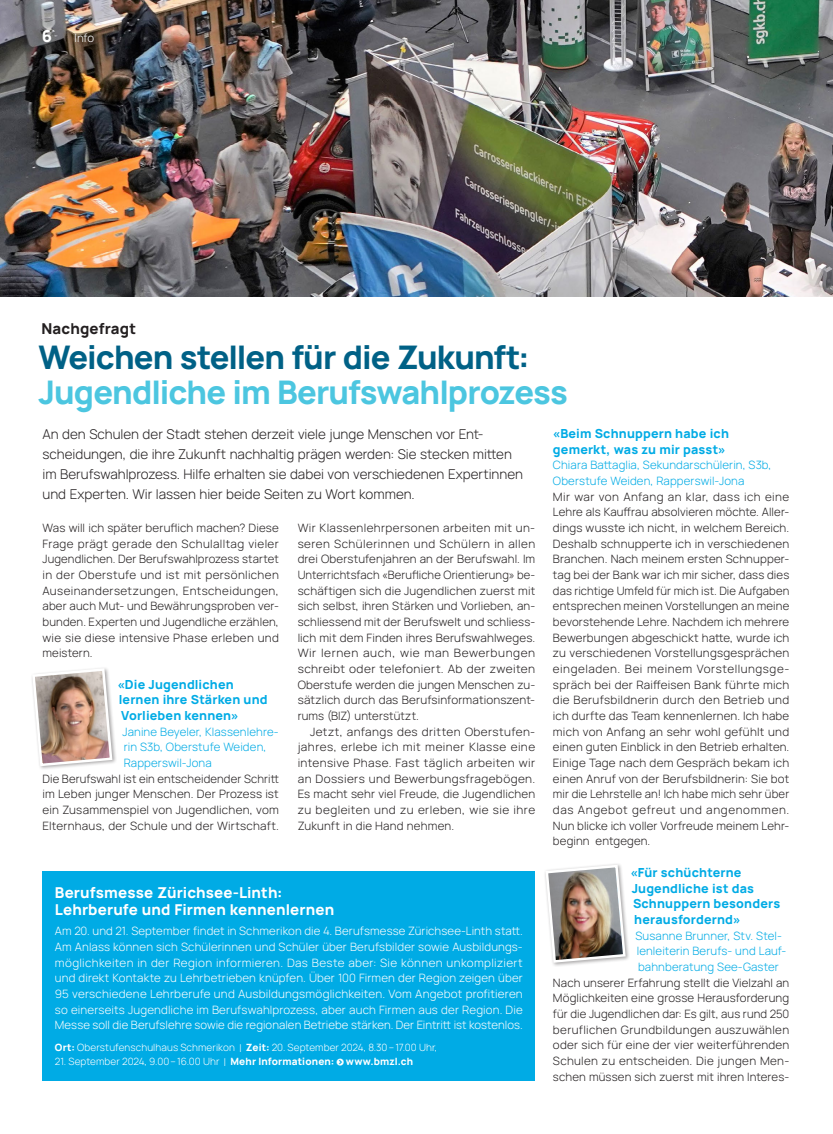
<style>
.page{position:relative;width:833px;height:1134px;background:#fff}
.page>*{position:absolute;margin:0;border:0;box-sizing:border-box;transform-origin:0 0}
.t1{font:800 32.5px "Manrope";letter-spacing:-.03em;color:#4cc6e0}
.t2{font:800 32.5px "Manrope";letter-spacing:-.03em;color:#006186}
.t3{font:800 16.5px "Manrope";color:#fff}
.t4{font:800 15px/16.9px "Manrope";letter-spacing:.01em;color:#fff}
.t5{font:800 15px "Manrope";letter-spacing:.01em;color:#231f20}
.t6{font:300 13.5px/20px "Manrope";color:#231f20}
.t7{font:800 12.5px/15.6px "Manrope";letter-spacing:.01em;color:#00abe5}
.t8{font:300 11.5px/15.6px "Manrope";letter-spacing:.015em;color:#231f20;text-align:justify}
.t9{font:300 11.5px/15.6px "Manrope";letter-spacing:.005em;color:#fff;text-align:justify}
.t10{font:300 11.5px/15.6px "Manrope";letter-spacing:.01em;color:#00abe5}
.t11{font:300 10px "Manrope";letter-spacing:.01em;color:#fff}
.s1{font-weight:800}
</style>
<div class="page">
<img style="left:0;top:0;width:833px;height:297px">
<div style="left:43px;top:871px;width:492px;height:210px;background:#00abe5"></div>
<div style="left:30px;top:666px;width:87px;height:105px;background:#231f20;opacity:.4"></div>
<img style="left:31px;top:667px;width:83px;height:101px">
<div style="left:543px;top:862px;width:87px;height:105px;background:#231f20;opacity:.4"></div>
<img style="left:544px;top:863px;width:83px;height:101px">
<h2 class="t3" style="left:42px;top:22px;width:12px">6</h2>
<p class="t9" style="left:75px;top:30px;width:21px">Info</p>
<h3 class="t5" style="left:41px;top:316px;width:96px">Nachgefragt</h3>
<h1 class="t2" style="left:39px;top:329px;width:493px">Weichen stellen für die Zukunft:</h1>
<h1 class="t1" style="left:39px;top:364px;width:531px">Jugendliche im Berufswahlprozess</h1>
<p class="t6" style="left:43px;top:423px;width:482px">An den Schulen der Stadt stehen derzeit viele junge Menschen vor Ent&shy;scheidungen, die ihre Zukunft nachhaltig prägen werden: Sie stecken mitten im Berufswahlprozess. Hilfe erhalten sie dabei von verschiedenen Expertinnen und Experten. Wir lassen hier beide Seiten zu Wort kommen.</p>
<p class="t8" style="left:43px;top:519px;width:238px">Was will ich später beruflich machen? Diese Frage prägt gerade den Schulalltag vieler Jugendlichen. Der Berufswahlprozess startet in der Oberstufe und ist mit persönlichen Auseinandersetzungen, Entscheidungen, aber auch Mut- und Bewährungsproben ver&shy;bunden. Experten und Jugendliche erzählen, wie sie diese intensive Phase erleben und meistern.</p>
<p class="t7" style="left:118px;top:675px;width:152px">«Die Jugendlichen lernen ihre Stärken und<br>Vorlieben kennen»</p>
<p class="t10" style="left:123px;top:723px;width:157px">Janine Beyeler, Klassenlehre&shy;rin S3b, Oberstufe Weiden,<br>Rapperswil-Jona</p>
<p class="t8" style="left:43px;top:770px;width:238px">Die Berufswahl ist ein entscheidender Schritt im Leben junger Menschen. Der Prozess ist ein Zusammenspiel von Jugendlichen, vom Elternhaus, der Schule und der Wirtschaft.</p>
<p class="t8" style="left:298px;top:519px;width:239px;text-align:left">Wir Klassenlehrpersonen arbeiten mit un&shy;seren Schülerinnen und Schülern in allen drei Oberstufenjahren an der Berufswahl. Im Unterrichtsfach «Berufliche Orientierung» be&shy;schäftigen sich die Jugendlichen zuerst mit sich selbst, ihren Stärken und Vorlieben, an&shy;schliessend mit der Berufswelt und schliess&shy;lich mit dem Finden ihres Berufswahlweges.<br>Wir lernen auch, wie man Bewerbungen schreibt oder telefoniert. Ab der zweiten Oberstufe werden die jungen Menschen zu&shy;sätzlich durch das Berufsinformationszent&shy;rums (BIZ) unterstützt.</p>
<p class="t8" style="left:298px;top:723px;width:239px;text-align:left;text-indent:12px">Jetzt, anfangs des dritten Oberstufen&shy;jahres, erlebe ich mit meiner Klasse eine intensive Phase. Fast täglich arbeiten wir an Dossiers und Bewerbungsfragebögen.<br>Es macht sehr viel Freude, die Jugendlichen zu begleiten und zu erleben, wie sie ihre Zukunft in die Hand nehmen.</p>
<h3 class="t4" style="left:55px;top:882px;width:281px">Berufsmesse Zürichsee-Linth:<br>Lehrberufe und Firmen kennenlernen</h3>
<p class="t9" style="left:55px;top:923px;width:469px">Am 20. und 21. September findet in Schmerikon die 4. Berufsmesse Zürichsee-Linth statt.<br>Am Anlass können sich Schülerinnen und Schüler über Berufsbilder sowie Ausbildungs&shy;möglichkeiten in der Region informieren. Das Beste aber: Sie können unkompliziert und direkt Kontakte zu Lehrbetrieben knüpfen. Über 100 Firmen der Region zeigen über 95 verschiedene Lehrberufe und Ausbildungsmöglichkeiten. Vom Angebot profitieren so einerseits Jugendliche im Berufswahlprozess, aber auch Firmen aus der Region. Die Messe soll die Berufslehre sowie die regionalen Betriebe stärken. Der Eintritt ist kostenlos.</p>
<p class="t11" style="left:55px;top:1040px;width:384px"><span class="s1">Ort:</span> Oberstufenschulhaus Schmerikon l <span class="s1">Zeit:</span> 20. September 2024, 8.30–17.00 Uhr,</p>
<p class="t11" style="left:55px;top:1054px;width:360px">21. September 2024, 9.00–16.00 Uhr l <span class="s1">Mehr Informationen: www.bmzl.ch</span></p>
<p class="t7" style="left:553px;top:424px;width:177px">«Beim Schnuppern habe ich gemerkt, was zu mir passt»</p>
<p class="t10" style="left:553px;top:457px;width:220px">Chiara Battaglia, Sekundarschülerin, S3b,<br>Oberstufe Weiden, Rapperswil-Jona</p>
<p class="t8" style="left:553px;top:488px;width:238px">Mir war von Anfang an klar, dass ich eine Lehre als Kauffrau absolvieren möchte. Aller&shy;dings wusste ich nicht, in welchem Bereich.<br>Deshalb schnupperte ich in verschiedenen Branchen. Nach meinem ersten Schnupper&shy;tag bei der Bank war ich mir sicher, dass dies das richtige Umfeld für mich ist. Die Aufgaben entsprechen meinen Vorstellungen an meine bevorstehende Lehre. Nachdem ich mehrere Bewerbungen abgeschickt hatte, wurde ich zu verschiedenen Vorstellungsgesprächen eingeladen. Bei meinem Vorstellungsge&shy;spräch bei der Raiffeisen Bank führte mich die Berufsbildnerin durch den Betrieb und ich durfte das Team kennenlernen. Ich habe mich von Anfang an sehr wohl gefühlt und einen guten Einblick in den Betrieb erhalten.<br>Einige Tage nach dem Gespräch bekam ich einen Anruf von der Berufsbildnerin: Sie bot mir die Lehrstelle an! Ich habe mich sehr über das Angebot gefreut und angenommen.<br>Nun blicke ich voller Vorfreude meinem Lehr&shy;beginn entgegen.</p>
<p class="t7" style="left:630px;top:863px;width:151px">«Für schüchterne<br>Jugendliche ist das<br>Schnuppern besonders herausfordernd»</p>
<p class="t10" style="left:635px;top:927px;width:152px">Susanne Brunner, Stv. Stel&shy;lenleiterin Berufs- und Lauf&shy;bahnberatung See-Gaster</p>
<p class="t8" style="left:553px;top:974px;width:238px">Nach unserer Erfahrung stellt die Vielzahl an Möglichkeiten eine grosse Herausforderung für die Jugendlichen dar: Es gilt, aus rund 250 beruflichen Grundbildungen auszuwählen oder sich für eine der vier weiterführenden Schulen zu entscheiden. Die jungen Men&shy;schen müssen sich zuerst mit ihren Interes-</p>
</div>
